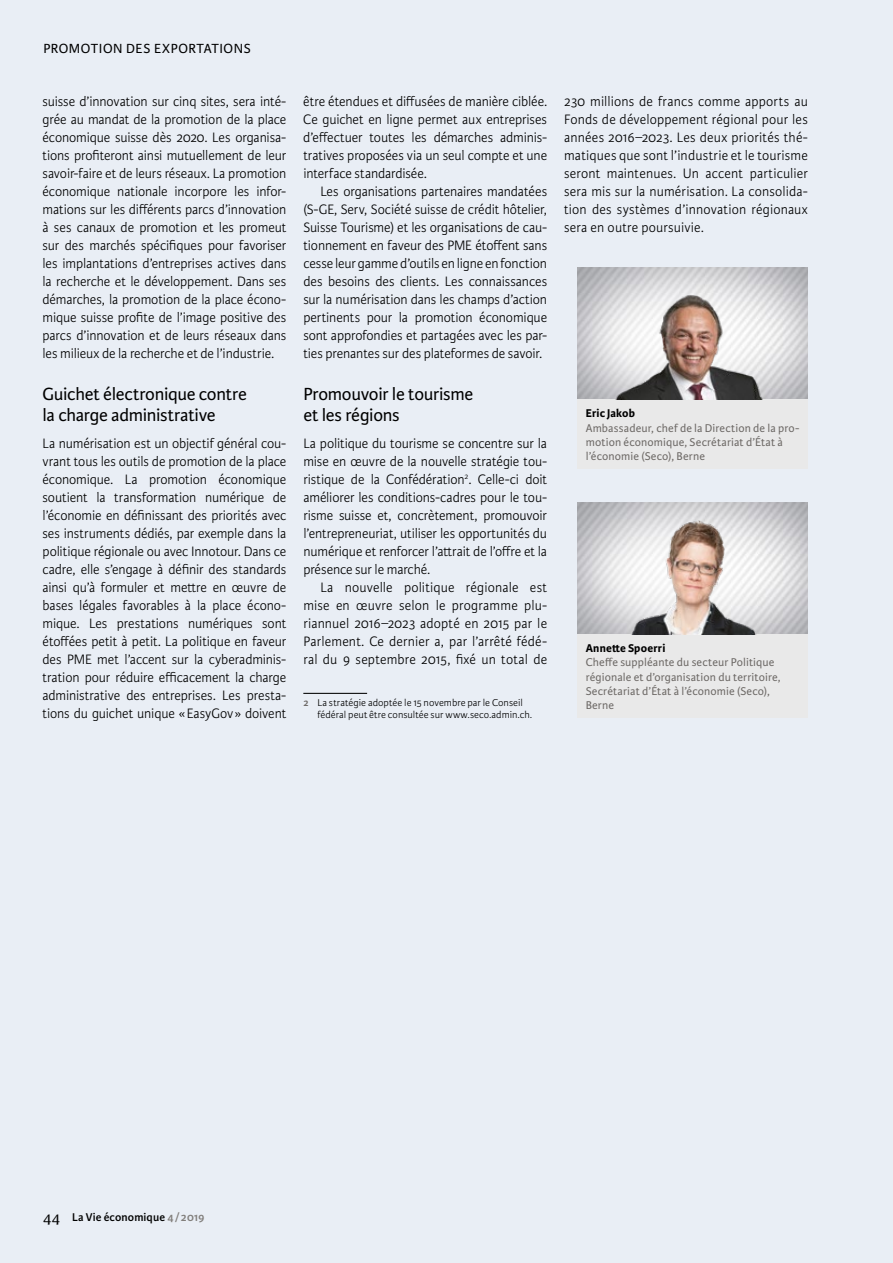
<style>
.page{position:relative;width:893px;height:1263px;background:#e9eef5}
.page>*{position:absolute;margin:0;border:0;box-sizing:border-box;transform-origin:0 0}
.t1{font:18.75px/21px "Karmina Sans";letter-spacing:-.015em;color:#000}
.t2{font:300 14.55px/18px "Karmina Sans";letter-spacing:-.005em;color:#000;text-align:justify;scale:.96 1}
.t3{font:14.1px "Karmina Sans";letter-spacing:.035em;color:#000}
.t4{font:12px/14.4px "Karmina Sans";letter-spacing:.01em;color:#6d6966}
.t5{font:600 12px "Karmina Sans";letter-spacing:.01em;color:#000}
.t6{font:700 12px "Karmina Sans";letter-spacing:.015em;color:#000}
.t7{font:300 10.5px/12.3px "Karmina Sans";letter-spacing:.005em;color:#000}
.s1{font-weight:600;color:#6d6966}
.s2{font-family:"Karmina";font-weight:400;font-size:16.5px}
.s3{color:#817e7b}
</style>
<div class="page">
<hr style="left:303px;top:693px;width:64px;height:1px;background:#000">
<img style="left:577px;top:502px;width:231px;height:4px">
<div style="left:577px;top:634px;width:231px;height:84px;background:#e9e9e9"></div>
<img style="left:577px;top:506px;width:231px;height:128px">
<img style="left:577px;top:268px;width:231px;height:132px">
<div style="left:577px;top:400px;width:231px;height:69px;background:#e9e9e9"></div>
<img style="left:581px;top:281px;width:227px;height:119px">
<p class="t3" style="left:43px;top:41px;width:209px">PROMOTION DES EXPORTATIONS</p>
<p class="t2" style="left:43px;top:93px;width:255px">suisse d’innovation sur cinq sites, sera inté&shy;grée au mandat de la promotion de la place économique suisse dès 2020. Les organisa&shy;tions profiteront ainsi mutuellement de leur savoir-faire et de leurs réseaux. La promotion économique nationale incorpore les infor&shy;mations sur les différents parcs d’innovation à ses canaux de promotion et les promeut sur des marchés spécifiques pour favoriser les implantations d’entreprises actives dans la recherche et le développement. Dans ses démarches, la promotion de la place écono&shy;mique suisse profite de l’image positive des parcs d’innovation et de leurs réseaux dans les milieux de la recherche et de l’industrie.</p>
<p class="t1" style="left:43px;top:384px;width:206px">Guichet électronique contre la charge administrative</p>
<p class="t2" style="left:43px;top:435px;width:255px">La numérisation est un objectif général cou&shy;vrant tous les outils de promotion de la place économique. La promotion économique soutient la transformation numérique de l’économie en définissant des priorités avec ses instruments dédiés, par exemple dans la politique régionale ou avec Innotour. Dans ce cadre, elle s’engage à définir des standards ainsi qu’à formuler et mettre en œuvre de bases légales favorables à la place écono&shy;mique. Les prestations numériques sont étoffées petit à petit. La politique en faveur des PME met l’accent sur la cyberadminis&shy;tration pour réduire efficacement la charge administrative des entreprises. Les presta&shy;tions du guichet unique «EasyGov» doivent</p>
<p class="t2" style="left:303px;top:93px;width:255px">être étendues et diffusées de manière ciblée.<br>Ce guichet en ligne permet aux entreprises d’effectuer toutes les démarches adminis&shy;tratives proposées via un seul compte et une interface standardisée.</p>
<p class="t2" style="left:303px;top:183px;width:255px;text-indent:17px">Les organisations partenaires mandatées (S-GE, Serv, Société suisse de crédit hôtelier, Suisse Tourisme) et les organisations de cau&shy;tionnement en faveur des PME étoffent sans cesse leur gamme d’outils en ligne en fonction des besoins des clients. Les connaissances sur la numérisation dans les champs d’action pertinents pour la promotion économique sont approfondies et partagées avec les par&shy;ties prenantes sur des plateformes de savoir.</p>
<p class="t1" style="left:303px;top:384px;width:171px">Promouvoir le tourisme et les régions</p>
<p class="t2" style="left:303px;top:435px;width:255px">La politique du tourisme se concentre sur la mise en œuvre de la nouvelle stratégie tou&shy;ristique de la Confédération<sup>2</sup>. Celle-ci doit améliorer les conditions-cadres pour le tou&shy;risme suisse et, concrètement, promouvoir l’entrepreneuriat, utiliser les opportunités du numérique et renforcer l’attrait de l’offre et la présence sur le marché.</p>
<p class="t2" style="left:303px;top:579px;width:255px;text-indent:17px">La nouvelle politique régionale est mise en œuvre selon le programme plu&shy;riannuel 2016–2023 adopté en 2015 par le Parlement. Ce dernier a, par l’arrêté fédé&shy;ral du 9 septembre 2015, fixé un total de</p>
<p class="t7" style="left:317px;top:696px;width:216px;text-indent:-14px"><span class="s1">2</span> La stratégie adoptée le 15 novembre par le Conseil fédéral peut être consultée sur www.seco.admin.ch.</p>
<p class="t2" style="left:564px;top:93px;width:255px">230 millions de francs comme apports au Fonds de développement régional pour les années 2016–2023. Les deux priorités thé&shy;matiques que sont l’industrie et le tourisme seront maintenues. Un accent particulier sera mis sur la numérisation. La consolida&shy;tion des systèmes d’innovation régionaux sera en outre poursuivie.</p>
<p class="t6" style="left:586px;top:406px;width:51px">Eric Jakob</p>
<p class="t4" style="left:586px;top:421px;width:215px">Ambassadeur, chef de la Direction de la pro&shy;motion économique, Secrétariat d’État à l’économie (Seco), Berne</p>
<p class="t6" style="left:586px;top:641px;width:81px">Annette Spoerri</p>
<p class="t4" style="left:586px;top:655px;width:196px">Cheffe suppléante du secteur Politique régionale et d’organisation du territoire, Secrétariat d’État à l’économie (Seco), Berne</p>
<p class="t5" style="left:43px;top:1210px;width:163px"><span class="s2">44</span> La Vie économique <span class="s3">4/2019</span></p>
</div>
